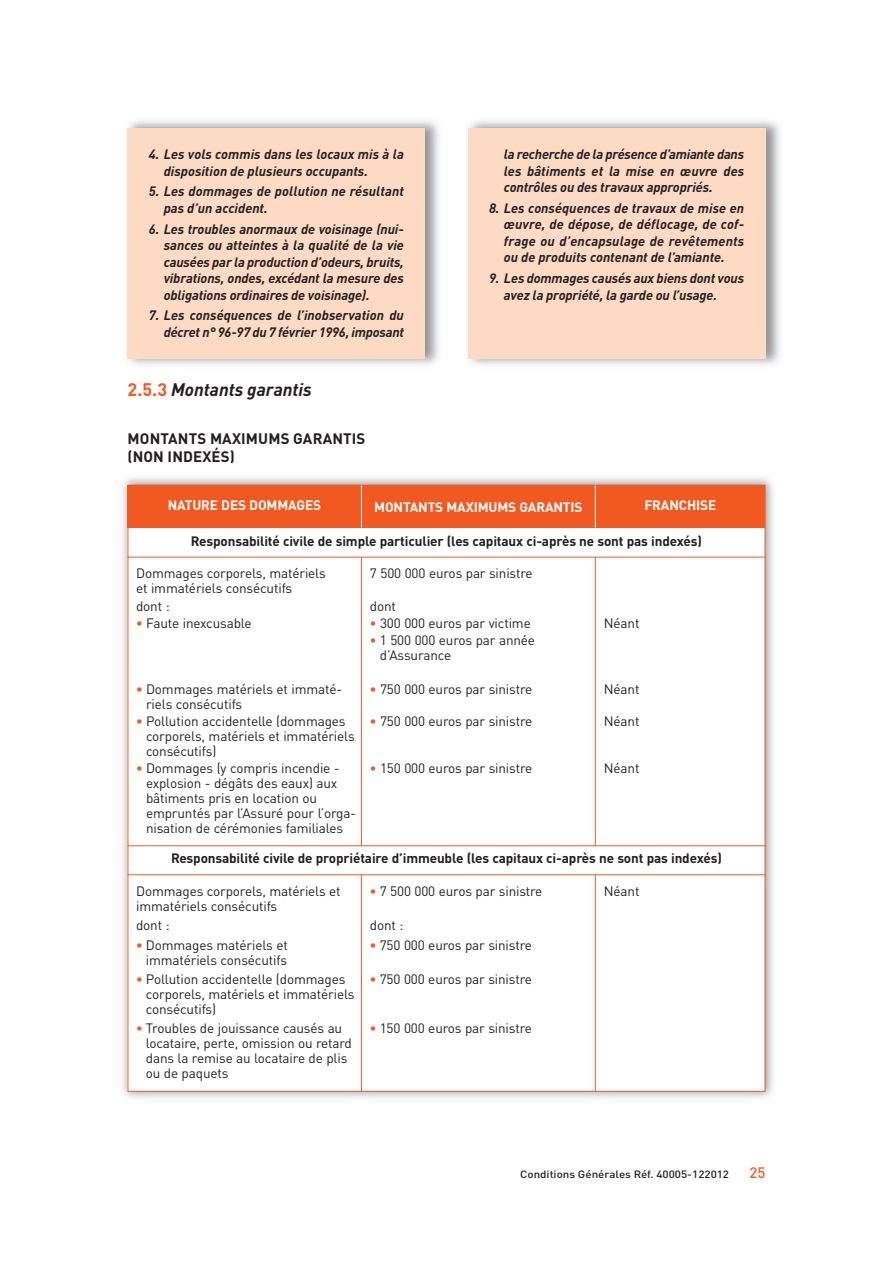
<style>
.page{position:relative;width:893px;height:1263px;background:#fff}
.page>*{position:absolute;margin:0;border:0;box-sizing:border-box;transform-origin:0 0}
.t1{font:italic 700 18px "DIN Pro";color:#231f20}
.t2{font:700 15px/18px "DIN Pro";letter-spacing:.01em;color:#231f20}
.t3{font:500 15px "DIN Pro";color:#f15921}
.t4{font:13.5px/15px "DIN Pro";letter-spacing:-.01em;color:#231f20}
.t5{font:italic 700 13.5px/16.5px "DIN Pro";letter-spacing:-.01em;color:#231f20}
.t6{font:700 13.5px "DIN Pro";letter-spacing:-.01em;color:#231f20}
.t7{font:700 13.5px "DIN Pro";letter-spacing:-.01em;color:#fff}
.t8{font:500 10.5px "DIN Pro";color:#231f20;scale:1.1 1}
.s1{font-style:normal;color:#f15921}
.s2{font-weight:700;color:#f15921}
</style>
<div class="page">
<img style="left:122px;top:477px;width:651px;height:621px">
<div style="left:128px;top:485px;width:637px;height:606px;background:#fff"></div>
<img style="left:127px;top:120px;width:312px;height:245px">
<div style="left:128px;top:128px;width:297px;height:230px;background:#fddac4"></div>
<img style="left:468px;top:120px;width:312px;height:245px">
<div style="left:468px;top:128px;width:297px;height:230px;background:#fddac4"></div>
<div style="left:128px;top:485px;width:637px;height:42px;background:#f15921"></div>
<hr style="left:128px;top:557px;width:637px;height:1px;background:#f15921">
<hr style="left:361px;top:485px;width:1px;height:42px;background:#fff">
<hr style="left:595px;top:485px;width:1px;height:42px;background:#fff">
<hr style="left:595px;top:557px;width:1px;height:289px;background:#f15921">
<hr style="left:361px;top:557px;width:1px;height:289px;background:#f15921">
<hr style="left:128px;top:874px;width:637px;height:1px;background:#f15921">
<hr style="left:128px;top:845px;width:637px;height:1px;background:#f15921">
<hr style="left:361px;top:875px;width:1px;height:217px;background:#f15921">
<hr style="left:595px;top:875px;width:1px;height:217px;background:#f15921">
<p class="t5" style="left:164px;top:147px;width:242px;text-indent:-15px">4. Les vols commis dans les locaux mis à la disposition de plusieurs occupants.</p>
<p class="t5" style="left:164px;top:185px;width:242px;text-indent:-15px">5. Les dommages de pollution ne résultant pas d’un accident.</p>
<p class="t5" style="left:164px;top:222px;width:242px;text-align:justify;text-indent:-15px">6. Les troubles anormaux de voisinage (nui&shy;sances ou atteintes à la qualité de la vie causées par la production d’odeurs, bruits, vibrations, ondes, excédant la mesure des obligations ordinaires de voisinage).</p>
<p class="t5" style="left:149px;top:309px;width:257px;text-align:right">7. Les conséquences de l’inobservation du décret n° 96-97 du 7 février 1996, imposant</p>
<p class="t5" style="left:504px;top:147px;width:242px;text-align:justify">la recherche de la présence d’amiante dans les bâtiments et la mise en œuvre des contrôles ou des travaux appropriés.</p>
<p class="t5" style="left:504px;top:201px;width:242px;text-align:justify;text-indent:-15px">8. Les conséquences de travaux de mise en œuvre, de dépose, de déflocage, de cof&shy;frage ou d’encapsulage de revêtements ou de produits contenant de l’amiante.</p>
<p class="t5" style="left:504px;top:271px;width:242px;text-indent:-15px">9. Les dommages causés aux biens dont vous avez la propriété, la garde ou l’usage.</p>
<h1 class="t1" style="left:128px;top:384px;width:186px"><span class="s1">2.5.3</span> Montants garantis</h1>
<p class="t2" style="left:128px;top:431px;width:239px">MONTANTS MAXIMUMS GARANTIS (NON INDEXÉS)</p>
<p class="t7" style="left:168px;top:500px;width:155px">NATURE DES DOMMAGES</p>
<p class="t7" style="left:374px;top:502px;width:210px">MONTANTS MAXIMUMS GARANTIS</p>
<p class="t7" style="left:644px;top:500px;width:73px">FRANCHISE</p>
<p class="t6" style="left:191px;top:536px;width:512px">Responsabilité civile de simple particulier (les capitaux ci-après ne sont pas indexés)</p>
<p class="t4" style="left:136px;top:567px;width:191px">Dommages corporels, matériels et immatériels consécutifs</p>
<p class="t4" style="left:136px;top:600px;width:35px">dont :</p>
<p class="t4" style="left:136px;top:617px;width:117px"><span class="s2">•</span> Faute inexcusable</p>
<p class="t4" style="left:370px;top:567px;width:164px">7 500 000 euros par sinistre</p>
<p class="t4" style="left:370px;top:600px;width:28px">dont</p>
<p class="t4" style="left:370px;top:617px;width:162px"><span class="s2">•</span> 300 000 euros par victime</p>
<p class="t4" style="left:380px;top:634px;width:157px;text-indent:-10px"><span class="s2">•</span> 1 500 000 euros par année d’Assurance</p>
<p class="t4" style="left:370px;top:683px;width:164px"><span class="s2">•</span> 750 000 euros par sinistre</p>
<p class="t4" style="left:370px;top:715px;width:164px"><span class="s2">•</span> 750 000 euros par sinistre</p>
<p class="t4" style="left:370px;top:762px;width:164px"><span class="s2">•</span> 150 000 euros par sinistre</p>
<p class="t4" style="left:604px;top:617px;width:37px">Néant</p>
<p class="t4" style="left:146px;top:683px;width:198px;text-indent:-10px"><span class="s2">•</span> Dommages matériels et immaté&shy;riels consécutifs</p>
<p class="t4" style="left:146px;top:715px;width:210px;text-indent:-10px"><span class="s2">•</span> Pollution accidentelle (dommages corporels, matériels et immatériels consécutifs)</p>
<p class="t4" style="left:146px;top:762px;width:212px;text-indent:-10px"><span class="s2">•</span> Dommages (y compris incendie - explosion - dégâts des eaux) aux bâtiments pris en location ou empruntés par l’Assuré pour l’orga&shy;nisation de cérémonies familiales</p>
<p class="t4" style="left:604px;top:683px;width:37px">Néant</p>
<p class="t4" style="left:604px;top:715px;width:37px">Néant</p>
<p class="t4" style="left:604px;top:762px;width:37px">Néant</p>
<p class="t6" style="left:171px;top:854px;width:552px">Responsabilité civile de propriétaire d’immeuble (les capitaux ci-après ne sont pas indexés)</p>
<p class="t4" style="left:136px;top:885px;width:206px">Dommages corporels, matériels et immatériels consécutifs</p>
<p class="t4" style="left:136px;top:919px;width:35px">dont :</p>
<p class="t4" style="left:136px;top:939px;width:153px;text-align:right"><span class="s2">•</span> Dommages matériels et immatériels consécutifs</p>
<p class="t4" style="left:146px;top:973px;width:210px;text-indent:-10px"><span class="s2">•</span> Pollution accidentelle (dommages corporels, matériels et immatériels consécutifs)</p>
<p class="t4" style="left:146px;top:1022px;width:208px;text-indent:-10px"><span class="s2">•</span> Troubles de jouissance causés au locataire, perte, omission ou retard dans la remise au locataire de plis ou de paquets</p>
<p class="t4" style="left:604px;top:885px;width:37px">Néant</p>
<p class="t4" style="left:370px;top:885px;width:174px"><span class="s2">•</span> 7 500 000 euros par sinistre</p>
<p class="t4" style="left:370px;top:919px;width:35px">dont :</p>
<p class="t4" style="left:370px;top:939px;width:164px"><span class="s2">•</span> 750 000 euros par sinistre</p>
<p class="t4" style="left:370px;top:973px;width:164px"><span class="s2">•</span> 750 000 euros par sinistre</p>
<p class="t4" style="left:370px;top:1022px;width:164px"><span class="s2">•</span> 150 000 euros par sinistre</p>
<p class="t8" style="left:520px;top:1170px;width:191px">Conditions Générales Réf. 40005-122012</p>
<p class="t3" style="left:749px;top:1167px;width:17px">25</p>
</div>
